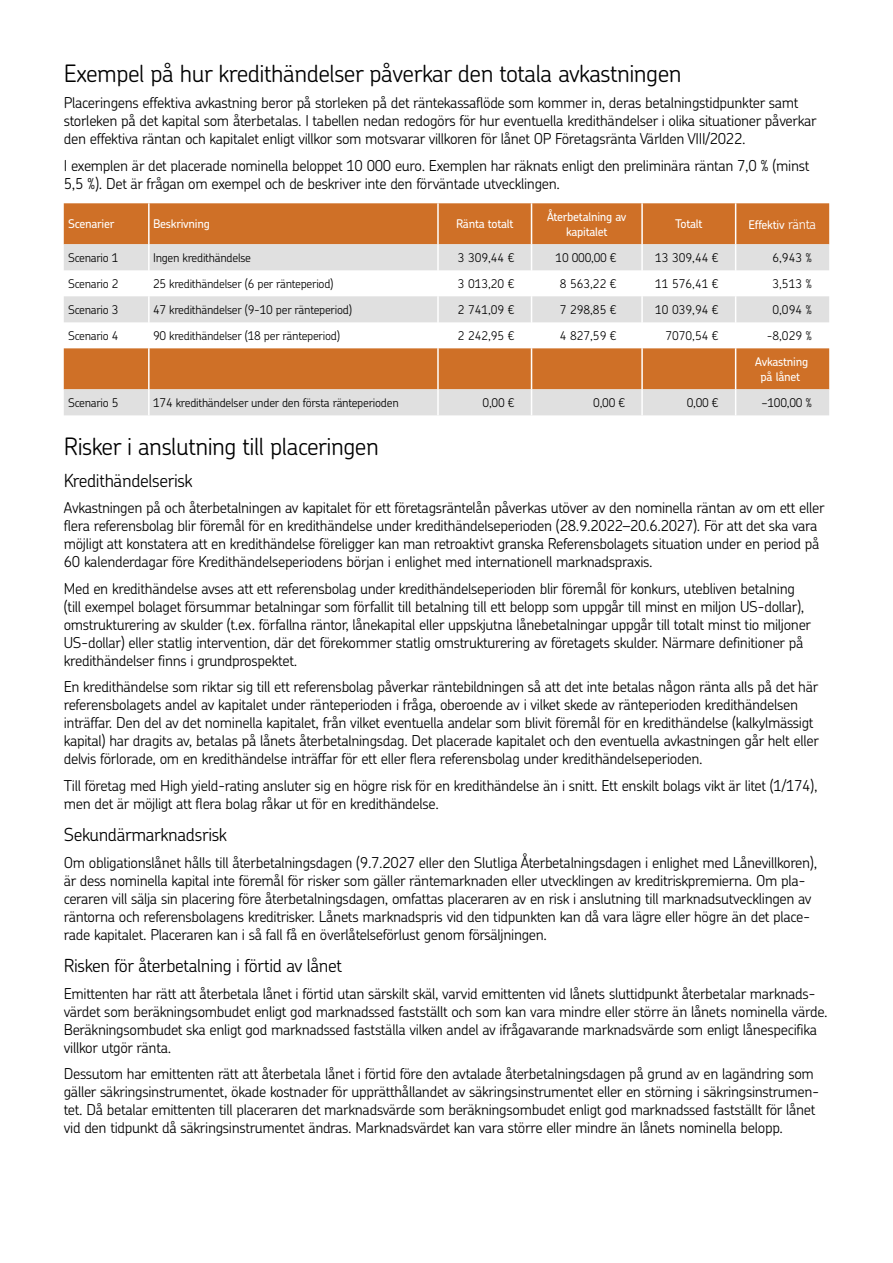
<style>
.page{position:relative;width:893px;height:1263px;background:#fff}
.page>*{position:absolute;margin:0;border:0;box-sizing:border-box;transform-origin:0 0}
.VÄLIOTSIKKO_16p_must{font:300 24px "OP Chevin Pro";letter-spacing:-.02em;color:#000}
.VÄLIOTSIKKO_12p_must{font:300 18px "OP Chevin Pro";letter-spacing:-.02em;color:#000}
.LEIPIS_book_10{font:300 15px/18px "OP Chevin Pro";letter-spacing:-.02em;color:#000}
.LEIPIS_book_10-2{font:300 12px "OP Chevin Pro";letter-spacing:-.02em;color:#000}
.LEIPIS_book_10-3{font:500 12px/15px "OP Chevin Pro";letter-spacing:-.02em;color:#fff;text-align:center}
.s1{font-weight:300;font-size:13.5px}
</style>
<div class="page">
<div style="left:64px;top:203px;width:765px;height:41px;background:#cf7027"></div>
<svg style="left:64px;top:244px;width:765px;height:171px"></svg>
<hr style="left:148px;top:203px;width:2px;height:41px;background:#fff">
<hr style="left:437px;top:203px;width:2px;height:41px;background:#fff">
<hr style="left:531px;top:203px;width:1px;height:41px;background:#fff">
<hr style="left:641px;top:203px;width:2px;height:41px;background:#fff">
<hr style="left:735px;top:203px;width:1px;height:41px;background:#fff">
<hr style="left:148px;top:244px;width:2px;height:26px;background:#fff">
<hr style="left:437px;top:244px;width:2px;height:26px;background:#fff">
<hr style="left:641px;top:244px;width:2px;height:26px;background:#fff">
<hr style="left:148px;top:270px;width:2px;height:26px;background:#fff">
<hr style="left:437px;top:270px;width:2px;height:26px;background:#fff">
<hr style="left:641px;top:270px;width:2px;height:26px;background:#fff">
<hr style="left:148px;top:296px;width:2px;height:26px;background:#fff">
<hr style="left:437px;top:296px;width:2px;height:26px;background:#fff">
<hr style="left:641px;top:296px;width:2px;height:26px;background:#fff">
<hr style="left:148px;top:322px;width:2px;height:26px;background:#fff">
<hr style="left:437px;top:322px;width:2px;height:26px;background:#fff">
<svg style="left:531px;top:244px;width:1px;height:104px"></svg>
<hr style="left:641px;top:322px;width:2px;height:26px;background:#fff">
<svg style="left:735px;top:244px;width:1px;height:104px"></svg>
<hr style="left:148px;top:348px;width:2px;height:41px;background:#fff">
<hr style="left:437px;top:348px;width:2px;height:41px;background:#fff">
<hr style="left:531px;top:348px;width:1px;height:41px;background:#fff">
<hr style="left:641px;top:348px;width:2px;height:41px;background:#fff">
<hr style="left:735px;top:348px;width:1px;height:41px;background:#fff">
<hr style="left:148px;top:389px;width:2px;height:26px;background:#fff">
<hr style="left:437px;top:389px;width:2px;height:26px;background:#fff">
<svg style="left:531px;top:389px;width:1px;height:26px"></svg>
<hr style="left:641px;top:389px;width:2px;height:26px;background:#fff">
<svg style="left:735px;top:389px;width:1px;height:26px"></svg>
<h3 class="VÄLIOTSIKKO_16p_must" style="left:64px;top:57px;width:619px">Exempel på hur kredithändelser påverkar den totala avkastningen</h3>
<p class="LEIPIS_book_10" style="left:64px;top:93px;width:754px">Placeringens effektiva avkastning beror på storleken på det räntekassaflöde som kommer in, deras betalningstidpunkter samt storleken på det kapital som återbetalas. I tabellen nedan redogörs för hur eventuella kredithändelser i olika situationer påverkar den effektiva räntan och kapitalet enligt villkor som motsvarar villkoren för lånet OP Företagsränta Världen VIII/2022.</p>
<p class="LEIPIS_book_10" style="left:64px;top:156px;width:747px">I exemplen är det placerade nominella beloppet 10 000 euro. Exemplen har räknats enligt den preliminära räntan 7,0 % (minst<br>5,5 %). Det är frågan om exempel och de beskriver inte den förväntade utvecklingen.</p>
<p class="LEIPIS_book_10-3" style="left:68px;top:216px;width:48px">Scenarier</p>
<p class="LEIPIS_book_10-3" style="left:153px;top:216px;width:58px">Beskrivning</p>
<p class="LEIPIS_book_10-3" style="left:456px;top:216px;width:59px">Ränta totalt</p>
<p class="LEIPIS_book_10-3" style="left:547px;top:209px;width:81px">Återbetalning av kapitalet</p>
<p class="LEIPIS_book_10-3" style="left:675px;top:216px;width:29px">Totalt</p>
<p class="LEIPIS_book_10-3" style="left:749px;top:217px;width:69px">Effektiv <span class="s1">ränta</span></p>
<p class="LEIPIS_book_10-2" style="left:68px;top:249px;width:52px">Scenario 1</p>
<p class="LEIPIS_book_10-2" style="left:153px;top:249px;width:99px">Ingen kredithändelse</p>
<p class="LEIPIS_book_10-2" style="left:458px;top:249px;width:58px">3 309,44 €</p>
<p class="LEIPIS_book_10-2" style="left:556px;top:249px;width:63px">10 000,00 €</p>
<p class="LEIPIS_book_10-2" style="left:655px;top:249px;width:65px">13 309,44 €</p>
<p class="LEIPIS_book_10-2" style="left:772px;top:249px;width:41px">6,943 %</p>
<p class="LEIPIS_book_10-2" style="left:68px;top:275px;width:52px">Scenario 2</p>
<p class="LEIPIS_book_10-2" style="left:153px;top:275px;width:182px">25 kredithändelser (6 per ränteperiod)</p>
<p class="LEIPIS_book_10-2" style="left:458px;top:275px;width:58px">3 013,20 €</p>
<p class="LEIPIS_book_10-2" style="left:560px;top:275px;width:58px">8 563,22 €</p>
<p class="LEIPIS_book_10-2" style="left:655px;top:275px;width:65px">11 576,41 €</p>
<p class="LEIPIS_book_10-2" style="left:772px;top:275px;width:41px">3,513 %</p>
<p class="LEIPIS_book_10-2" style="left:68px;top:301px;width:52px">Scenario 3</p>
<p class="LEIPIS_book_10-2" style="left:153px;top:301px;width:200px">47 kredithändelser (9-10 per ränteperiod)</p>
<p class="LEIPIS_book_10-2" style="left:458px;top:301px;width:58px">2 741,09 €</p>
<p class="LEIPIS_book_10-2" style="left:560px;top:301px;width:58px">7 298,85 €</p>
<p class="LEIPIS_book_10-2" style="left:655px;top:301px;width:65px">10 039,94 €</p>
<p class="LEIPIS_book_10-2" style="left:772px;top:301px;width:41px">0,094 %</p>
<p class="LEIPIS_book_10-2" style="left:68px;top:327px;width:52px">Scenario 4</p>
<p class="LEIPIS_book_10-2" style="left:153px;top:327px;width:188px">90 kredithändelser (18 per ränteperiod)</p>
<p class="LEIPIS_book_10-2" style="left:458px;top:327px;width:58px">2 242,95 €</p>
<p class="LEIPIS_book_10-2" style="left:560px;top:327px;width:58px">4 827,59 €</p>
<p class="LEIPIS_book_10-2" style="left:665px;top:327px;width:55px">7070,54 €</p>
<p class="LEIPIS_book_10-2" style="left:767px;top:327px;width:47px">-8,029 %</p>
<p class="LEIPIS_book_10-3" style="left:755px;top:354px;width:55px">Avkastning på lånet</p>
<p class="LEIPIS_book_10-2" style="left:68px;top:394px;width:52px">Scenario 5</p>
<p class="LEIPIS_book_10-2" style="left:153px;top:394px;width:247px">174 kredithändelser under den första ränteperioden</p>
<p class="LEIPIS_book_10-2" style="left:483px;top:394px;width:33px">0,00 €</p>
<p class="LEIPIS_book_10-2" style="left:593px;top:394px;width:33px">0,00 €</p>
<p class="LEIPIS_book_10-2" style="left:687px;top:394px;width:33px">0,00 €</p>
<p class="LEIPIS_book_10-2" style="left:761px;top:394px;width:52px">−100,00 %</p>
<h3 class="VÄLIOTSIKKO_16p_must" style="left:64px;top:430px;width:317px">Risker i anslutning till placeringen</h3>
<h4 class="VÄLIOTSIKKO_12p_must" style="left:64px;top:468px;width:130px">Kredithändelserisk</h4>
<p class="LEIPIS_book_10" style="left:64px;top:498px;width:762px">Avkastningen på och återbetalningen av kapitalet för ett företagsräntelån påverkas utöver av den nominella räntan av om ett eller flera referensbolag blir föremål för en kredithändelse under kredithändelseperioden (28.9.2022–20.6.2027). För att det ska vara möjligt att konstatera att en kredithändelse föreligger kan man retroaktivt granska Referensbolagets situation under en period på 60 kalenderdagar före Kredithändelseperiodens början i enlighet med internationell marknadspraxis.</p>
<p class="LEIPIS_book_10" style="left:64px;top:579px;width:749px">Med en kredithändelse avses att ett referensbolag under kredithändelseperioden blir föremål för konkurs, utebliven betalning (till exempel bolaget försummar betalningar som förfallit till betalning till ett belopp som uppgår till minst en miljon US-dollar), omstrukturering av skulder (t.ex. förfallna räntor, lånekapital eller uppskjutna lånebetalningar uppgår till totalt minst tio miljoner US-dollar) eller statlig intervention, där det förekommer statlig omstrukturering av företagets skulder. Närmare definitioner på kredithändelser finns i grundprospektet.</p>
<p class="LEIPIS_book_10" style="left:64px;top:677px;width:757px">En kredithändelse som riktar sig till ett referensbolag påverkar räntebildningen så att det inte betalas någon ränta alls på det här referensbolagets andel av kapitalet under ränteperioden i fråga, oberoende av i vilket skede av ränteperioden kredithändelsen inträffar. Den del av det nominella kapitalet, från vilket eventuella andelar som blivit föremål för en kredithändelse (kalkylmässigt kapital) har dragits av, betalas på lånets återbetalningsdag. Det placerade kapitalet och den eventuella avkastningen går helt eller delvis förlorade, om en kredithändelse inträffar för ett eller flera referensbolag under kredithändelseperioden.</p>
<p class="LEIPIS_book_10" style="left:64px;top:776px;width:755px">Till företag med High yield-rating ansluter sig en högre risk för en kredithändelse än i snitt. Ett enskilt bolags vikt är litet (1/174), men det är möjligt att flera bolag råkar ut för en kredithändelse.</p>
<h4 class="VÄLIOTSIKKO_12p_must" style="left:64px;top:822px;width:165px">Sekundärmarknadsrisk</h4>
<p class="LEIPIS_book_10" style="left:64px;top:853px;width:755px">Om obligationslånet hålls till återbetalningsdagen (9.7.2027 eller den Slutliga Återbetalningsdagen i enlighet med Lånevillkoren), är dess nominella kapital inte föremål för risker som gäller räntemarknaden eller utvecklingen av kreditriskpremierna. Om pla&shy;ceraren vill sälja sin placering före återbetalningsdagen, omfattas placeraren av en risk i anslutning till marknadsutvecklingen av räntorna och referensbolagens kreditrisker. Lånets marknadspris vid den tidpunkten kan då vara lägre eller högre än det place&shy;rade kapitalet. Placeraren kan i så fall få en överlåtelseförlust genom försäljningen.</p>
<h4 class="VÄLIOTSIKKO_12p_must" style="left:64px;top:953px;width:280px">Risken för återbetalning i förtid av lånet</h4>
<p class="LEIPIS_book_10" style="left:64px;top:983px;width:765px">Emittenten har rätt att återbetala lånet i förtid utan särskilt skäl, varvid emittenten vid lånets sluttidpunkt återbetalar marknads&shy;värdet som beräkningsombudet enligt god marknadssed fastställt och som kan vara mindre eller större än lånets nominella värde.<br>Beräkningsombudet ska enligt god marknadssed fastställa vilken andel av ifrågavarande marknadsvärde som enligt lånespecifika villkor utgör ränta.</p>
<p class="LEIPIS_book_10" style="left:64px;top:1064px;width:757px">Dessutom har emittenten rätt att återbetala lånet i förtid före den avtalade återbetalningsdagen på grund av en lagändring som gäller säkringsinstrumentet, ökade kostnader för upprätthållandet av säkringsinstrumentet eller en störning i säkringsinstrumen&shy;tet. Då betalar emittenten till placeraren det marknadsvärde som beräkningsombudet enligt god marknadssed fastställt för lånet vid den tidpunkt då säkringsinstrumentet ändras. Marknadsvärdet kan vara större eller mindre än lånets nominella belopp.</p>
</div>
